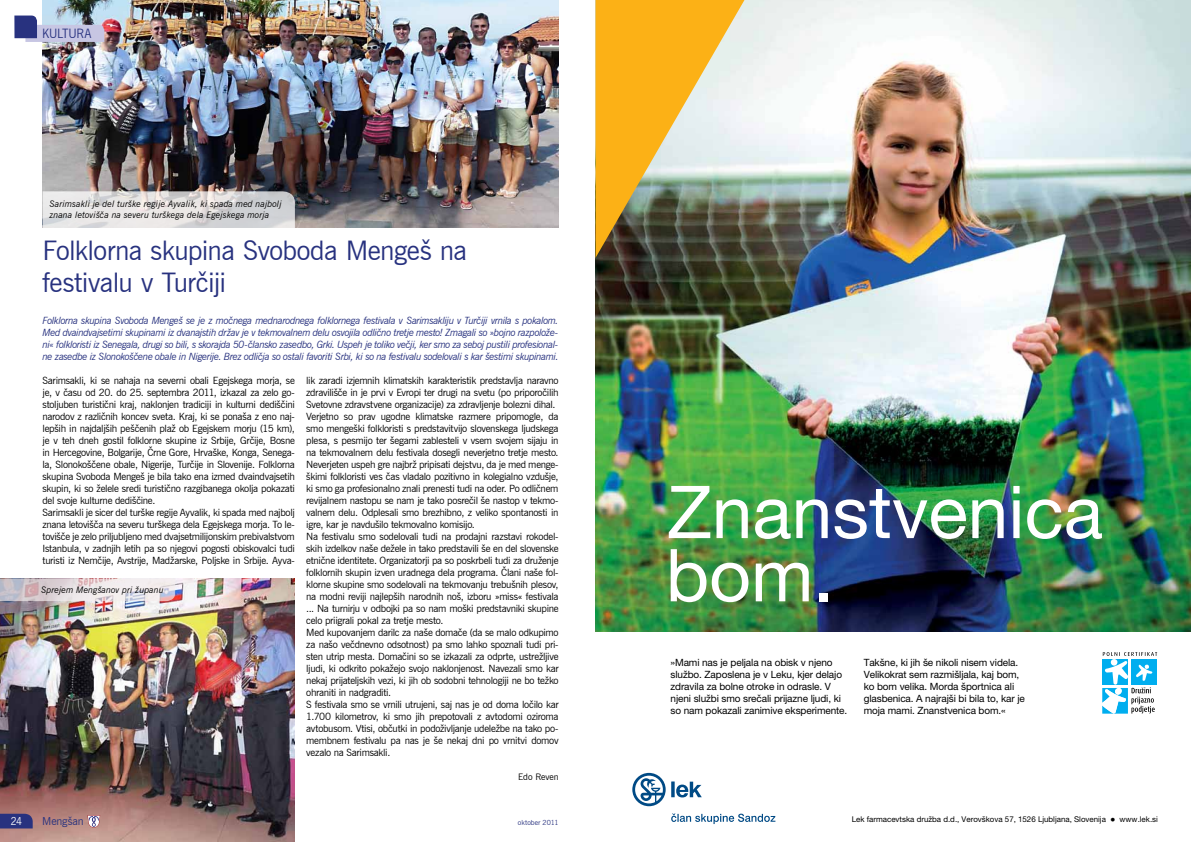
<style>
.page{position:relative;width:1191px;height:842px;background:#fff}
.page>*{position:absolute;margin:0;border:0;box-sizing:border-box;transform-origin:0 0}
.t1{font:73px "Helvetica Neue LT Pro";color:#fff}
.t2{font:27px/32.4px "News Gothic BT";letter-spacing:-.02em;color:#28327f}
.t3{font:13px "News Gothic BT";letter-spacing:-.025em;color:#28327f;scale:.9 1}
.t4{font:11px "News Gothic BT";letter-spacing:-.01em;color:#28327f}
.t5{font:11px "News Gothic BT";color:#fff;scale:.9 1}
.t6{font:10px/12px "News Gothic BT";letter-spacing:-.03em;color:#000}
.t7{font:italic 10px/12px "News Gothic BT";letter-spacing:-.05em;color:#28327f;text-align:justify}
.t8{font:10px/12px "Helvetica Neue LT Pro";letter-spacing:-.01em;color:#000}
.t9{font:italic 9px/10.8px "News Gothic BT";color:#000}
.t10{font:9px "News Gothic BT";letter-spacing:-.005em;color:#000}
.t11{font:7.9px "Helvetica Neue LT Pro";color:#000}
.t12{font:7px "News Gothic BT";letter-spacing:.005em;color:#28327f}
</style>
<div class="page">
<img style="left:595px;top:0;width:596px;height:631px">
<svg style="left:632px;top:773px;width:143px;height:51px"></svg>
<svg style="left:1102px;top:652px;width:55px;height:62px"></svg>
<svg style="left:595px;top:0;width:149px;height:258px;background:#cbaa58"></svg>
<img style="left:0;top:579px;width:295px;height:263px">
<img style="left:43px;top:0;width:515px;height:228px">
<svg style="left:0;top:578px;width:175px;height:23px;background:#dfd5da"></svg>
<svg style="left:43px;top:191px;width:252px;height:37px;background:#dddbdb"></svg>
<svg style="left:87px;top:815px;width:13px;height:13px"></svg>
<svg style="left:14px;top:16px;width:90px;height:26px;background:#a1a7ca"></svg>
<svg style="left:0;top:814px;width:33px;height:14px"></svg>
<h3 class="t3" style="left:42px;top:25px;width:56px">KULTURA</h3>
<p class="t9" style="left:49px;top:199px;width:234px">Sarimsakli je del turške regije Ayvalik, ki spada med najbolj znana letovišča na severu turškega dela Egejskega morja</p>
<h2 class="t2" style="left:43px;top:234px;width:426px">Folklorna skupina Svoboda Mengeš na festivalu v Turčiji</h2>
<p class="t7" style="left:43px;top:314px;width:518px">Folklorna skupina Svoboda Mengeš se je z močnega mednarodnega folklornega festivala v Sarimsakliju v Turčiji vrnila s pokalom.<br>Med dvaindvajsetimi skupinami iz dvanajstih držav je v tekmovalnem delu osvojila odlično tretje mesto! Zmagali so »bojno razpolože&shy;ni« folkloristi iz Senegala, drugi so bili, s skorajda 50-člansko zasedbo, Grki. Uspeh je toliko večji, ker smo za seboj pustili profesional&shy;ne zasedbe iz Slonokoščene obale in Nigerije. Brez odličja so ostali favoriti Srbi, ki so na festivalu sodelovali s kar šestimi skupinami.</p>
<p class="t6" style="left:306px;top:374px;width:254px">lik zaradi izjemnih klimatskih karakteristik predstavlja naravno zdravilišče in je prvi v Evropi ter drugi na svetu (po priporočilih Svetovne zdravstvene organizacije) za zdravljenje bolezni dihal.<br>Verjetno so prav ugodne klimatske razmere pripomogle, da smo mengeški folkloristi s predstavitvijo slovenskega ljudskega plesa, s pesmijo ter šegami zablesteli v vsem svojem sijaju in na tekmovalnem delu festivala dosegli neverjetno tretje mesto.<br>Neverjeten uspeh gre najbrž pripisati dejstvu, da je med menge&shy;škimi folkloristi ves čas vladalo pozitivno in kolegialno vzdušje, ki smo ga profesionalno znali prenesti tudi na oder. Po odličnem revijalnem nastopu se nam je tako posrečil še nastop v tekmo&shy;valnem delu. Odplesali smo brezhibno, z veliko spontanosti in igre, kar je navdušilo tekmovalno komisijo.<br>Na festivalu smo sodelovali tudi na prodajni razstavi rokodel&shy;skih izdelkov naše dežele in tako predstavili še en del slovenske etnične identitete. Organizatorji pa so poskrbeli tudi za druženje folklornih skupin izven uradnega dela programa. Člani naše fol&shy;klorne skupine smo sodelovali na tekmovanju trebušnih plesov, na modni reviji najlepših narodnih noš, izboru »miss« festivala ... Na turnirju v odbojki pa so nam moški predstavniki skupine celo priigrali pokal za tretje mesto.<br>Med kupovanjem darilc za naše domače (da se malo odkupimo za našo večdnevno odsotnost) pa smo lahko spoznali tudi pri&shy;sten utrip mesta. Domačini so se izkazali za odprte, ustrežljive ljudi, ki odkrito pokažejo svojo naklonjenost. Navezali smo kar nekaj prijateljskih vezi, ki jih ob sodobni tehnologiji ne bo težko ohraniti in nadgraditi.<br>S festivala smo se vrnili utrujeni, saj nas je od doma ločilo kar 1.700 kilometrov, ki smo jih prepotovali z avtodomi oziroma avtobusom. Vtisi, občutki in podoživljanje udeležbe na tako po&shy;membnem festivalu pa nas je še nekaj dni po vrnitvi domov vezalo na Sarimsakli.</p>
<p class="t10" style="left:518px;top:771px;width:42px">Edo Reven</p>
<p class="t6" style="left:43px;top:374px;width:254px">Sarimsakli, ki se nahaja na severni obali Egejskega morja, se je, v času od 20. do 25. septembra 2011, izkazal za zelo go&shy;stoljuben turistični kraj, naklonjen tradiciji in kulturni dediščini narodov z različnih koncev sveta. Kraj, ki se ponaša z eno naj&shy;lepših in najdaljših peščenih plaž ob Egejskem morju (15 km), je v teh dneh gostil folklorne skupine iz Srbije, Grčije, Bosne in Hercegovine, Bolgarije, Črne Gore, Hrvaške, Konga, Senega&shy;la, Slonokoščene obale, Nigerije, Turčije in Slovenije. Folklorna skupina Svoboda Mengeš je bila tako ena izmed dvaindvajsetih skupin, ki so želele sredi turistično razgibanega okolja pokazati del svoje kulturne dediščine.<br>Sarimsakli je sicer del turške regije Ayvalik, ki spada med najbolj znana letovišča na severu turškega dela Egejskega morja. To le&shy;tovišče je zelo priljubljeno med dvajsetmilijonskim prebivalstvom Istanbula, v zadnjih letih pa so njegovi pogosti obiskovalci tudi turisti iz Nemčije, Avstrije, Madžarske, Poljske in Srbije. Ayva-</p>
<p class="t9" style="left:41px;top:584px;width:124px">Sprejem Mengšanov pri županu</p>
<p class="t5" style="left:11px;top:814px;width:14px">24</p>
<p class="t4" style="left:42px;top:814px;width:43px">Mengšan</p>
<p class="t12" style="left:518px;top:818px;width:42px">oktober 2011</p>
<h1 class="t1" style="left:667px;top:469px;width:437px">Znanstvenica</h1>
<h1 class="t1" style="left:666px;top:532px;width:169px">bom.</h1>
<p class="t8" style="left:670px;top:657px;width:178px">»Mami nas je peljala na obisk v njeno službo. Zaposlena je v Leku, kjer delajo zdravila za bolne otroke in odrasle. V njeni službi smo srečali prijazne ljudi, ki so nam pokazali zanimive eksperimente.</p>
<p class="t8" style="left:863px;top:657px;width:163px">Takšne, ki jih še nikoli nisem videla.<br>Velikokrat sem razmišljala, kaj bom, ko bom velika. Morda športnica ali glasbenica. A najrajši bi bila to, kar je moja mami. Znanstvenica bom.«</p>
<p class="t11" style="left:852px;top:814px;width:307px">Lek farmacevtska družba d.d., Verovškova 57, 1526 Ljubljana, Slovenija ● www.lek.si</p>
</div>
